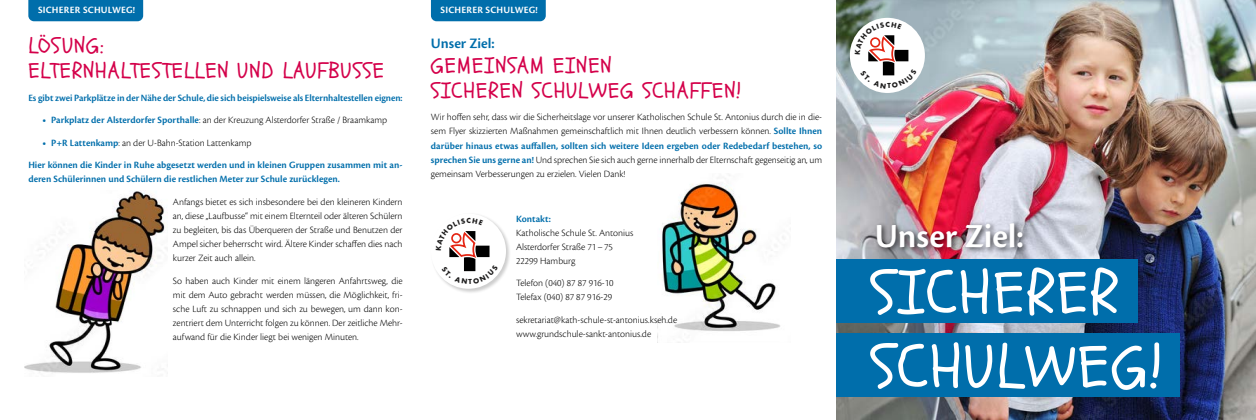
<style>
.page{position:relative;width:1256px;height:420px;background:#fff}
.page>*{position:absolute;margin:0;border:0;box-sizing:border-box;transform-origin:0 0}
.t1{font:60.9px "Schoolbell";letter-spacing:.04em;color:#fff}
.t2{font:600 35px "Cronos Pro";color:#fff}
.t3{font:22px/25px "Schoolbell";letter-spacing:.05em;color:#d4004a}
.t4{font:600 15px "Cronos Pro";color:#006eab}
.t5{font:300 10px/14px "Cronos Pro";color:#000;text-align:justify}
.t6{font:600 10px/14px "Cronos Pro";color:#006eab}
.t7{font:10px "Cronos Pro Semibold Subh";letter-spacing:-.005em;color:#006eab}
.t8{font:10px "Cronos Pro Semibold Capt";letter-spacing:.02em;color:#fff}
.s1{font-weight:700;color:#006eab}
.s2{font-weight:600;color:#006eab}
</style>
<div class="page">
<img style="left:657px;top:175px;width:127px;height:167px">
<img style="left:836px;top:0;width:420px;height:420px">
<div style="left:850px;top:18px;width:75px;height:75px;background:#fff;border-radius:50%"></div>
<div style="left:430px;top:212px;width:81px;height:82px;background:#000;opacity:.2"></div>
<div style="left:431px;top:213px;width:75px;height:75px;background:#fff;border-radius:50%"></div>
<div style="left:874px;top:220px;width:155px;height:34px;background:#000;opacity:.75"></div>
<div style="left:431px;top:0;width:115px;height:21px;background:#006eab"></div>
<div style="left:28px;top:0;width:115px;height:21px;background:#006eab"></div>
<img style="left:24px;top:191px;width:143px;height:182px">
<div style="left:836px;top:259px;width:302px;height:63px;background:#006eab"></div>
<div style="left:836px;top:333px;width:343px;height:63px;background:#006eab"></div>
<svg style="left:855px;top:22px;width:62px;height:66px"></svg>
<svg style="left:436px;top:217px;width:62px;height:67px"></svg>
<p class="t8" style="left:38px;top:4px;width:99px">SICHERER SCHULWEG!</p>
<p class="t8" style="left:441px;top:4px;width:99px">SICHERER SCHULWEG!</p>
<h3 class="t3" style="left:28px;top:34px;width:357px">LÖSUNG:<br>ELTERNHALTESTELLEN UND LAUFBUSSE</h3>
<p class="t7" style="left:28px;top:92px;width:376px">Es gibt zwei Parkplätze in der Nähe der Schule, die sich beispielsweise als Elternhaltestellen eignen:</p>
<p class="t5" style="left:43px;top:113px;width:346px"><span class="s1">•</span> <span class="s2">Parkplatz der Alsterdorfer Sporthalle</span>: an der Kreuzung Alsterdorfer Straße / Braamkamp</p>
<p class="t5" style="left:43px;top:136px;width:211px"><span class="s1">•</span> <span class="s2">P+R Lattenkamp</span>: an der U-Bahn-Station Lattenkamp</p>
<p class="t6" style="left:28px;top:158px;width:376px">Hier können die Kinder in Ruhe abgesetzt werden und in kleinen Gruppen zusammen mit an&shy;deren Schülerinnen und Schülern die restlichen Meter zur Schule zurücklegen.</p>
<p class="t5" style="left:173px;top:195px;width:231px">Anfangs bietet es sich insbesondere bei den kleineren Kindern an, diese „Laufbusse“ mit einem Elternteil oder älteren Schülern zu begleiten, bis das Überqueren der Straße und Benutzen der Ampel sicher beherrscht wird. Ältere Kinder schaffen dies nach kurzer Zeit auch allein.</p>
<p class="t5" style="left:173px;top:273px;width:231px">So haben auch Kinder mit einem längeren Anfahrtsweg, die mit dem Auto gebracht werden müssen, die Möglichkeit, fri&shy;sche Luft zu schnappen und sich zu bewegen, um dann kon&shy;zentriert dem Unterricht folgen zu können. Der zeitliche Mehr&shy;aufwand für die Kinder liegt bei wenigen Minuten.</p>
<h3 class="t4" style="left:431px;top:35px;width:65px">Unser Ziel:</h3>
<h3 class="t3" style="left:431px;top:54px;width:311px">GEMEINSAM EINEN<br>SICHEREN SCHULWEG SCHAFFEN!</h3>
<p class="t5" style="left:431px;top:110px;width:393px">Wir hoffen sehr, dass wir die Sicherheitslage vor unserer Katholischen Schule St. Antonius durch die in die&shy;sem Flyer skizzierten Maßnahmen gemeinschaftlich mit Ihnen deutlich verbessern können. <span class="s2">Sollte Ihnen darüber hinaus etwas auffallen, sollten sich weitere Ideen ergeben oder Redebedarf bestehen, so sprechen Sie uns gerne an!</span> Und sprechen Sie sich auch gerne innerhalb der Elternschaft gegenseitig an, um gemeinsam Verbesserungen zu erzielen. Vielen Dank!</p>
<p class="t6" style="left:516px;top:211px;width:36px">Kontakt:</p>
<p class="t5" style="left:516px;top:225px;width:119px;text-align:left">Katholische Schule St. Antonius<br>Alsterdorfer Straße 71–75<br>22299 Hamburg</p>
<p class="t5" style="left:516px;top:276px;width:99px">Telefon (040) 87 87 916-10<br>Telefax (040) 87 87 916-29</p>
<p class="t5" style="left:516px;top:312px;width:163px">sekretariat@kath-schule-st-antonius.kseh.de www.grundschule-sankt-antonius.de</p>
<h2 class="t2" style="left:875px;top:216px;width:150px">Unser Ziel:</h2>
<h1 class="t1" style="left:870px;top:252px;width:249px">SICHERER</h1>
<h1 class="t1" style="left:870px;top:326px;width:293px">SCHULWEG!</h1>
</div>
